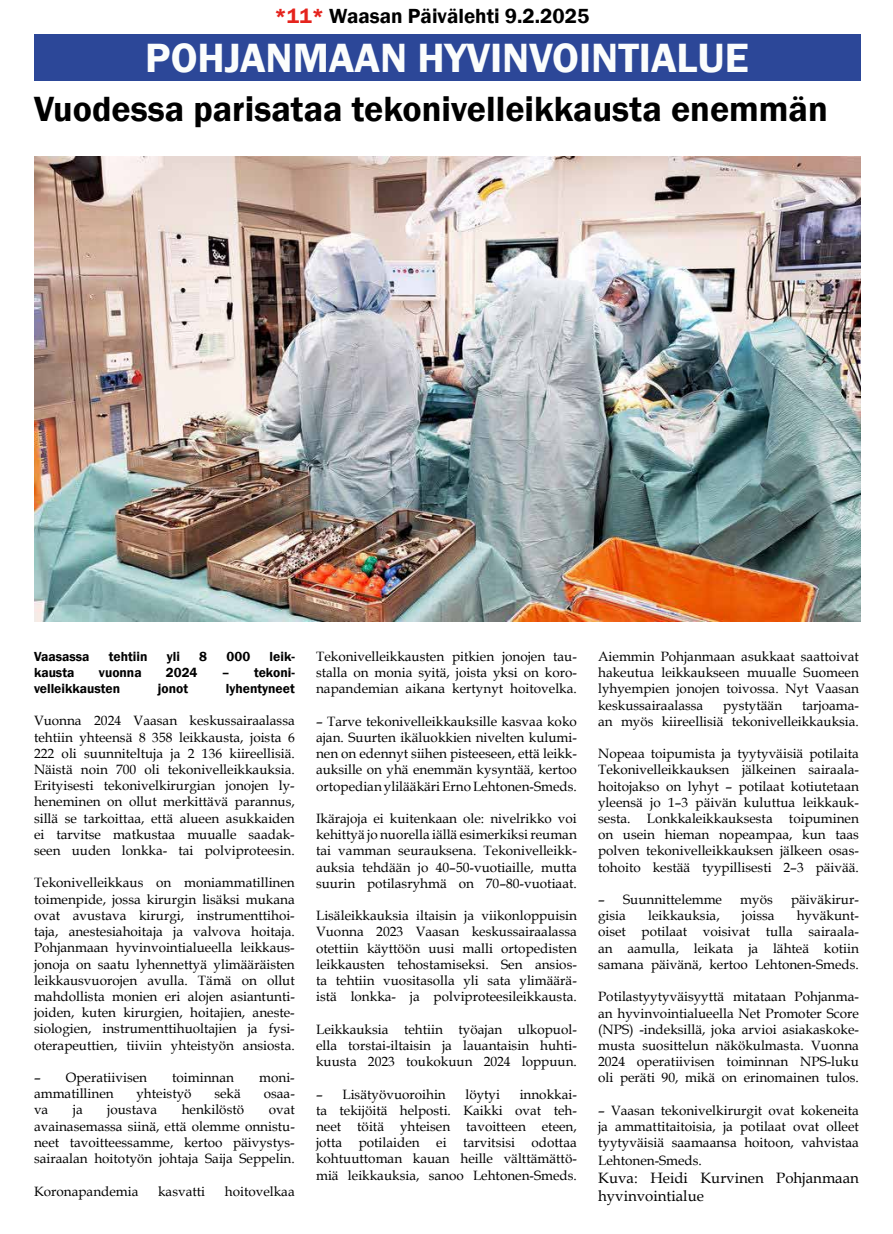
<style>
.page{position:relative;width:893px;height:1234px;background:#fff}
.page>*{position:absolute;margin:0;border:0;box-sizing:border-box;transform-origin:0 0}
.t1{font:600 42px "Franklin Gothic";color:#fbfdfc}
.t2{font:600 36px "Franklin Gothic";color:#000}
.t3{font:600 21px "Franklin Gothic";color:#000}
.t4{font:15px/18px "Book Antiqua";color:#000}
.t5{font:13.5px/16.2px "Book Antiqua";color:#000;text-align:justify}
.t6{font:600 13.5px "Franklin Gothic";color:#000}
.s1{color:#e5231d}
</style>
<div class="page">
<div style="left:34px;top:34px;width:826px;height:47px;background:#2c4798"></div>
<img style="left:34px;top:156px;width:826px;height:465px">
<h3 class="t3" style="left:275px;top:3px;width:316px"><span class="s1">*11*</span> Waasan Päivälehti 9.2.2025</h3>
<h1 class="t1" style="left:145px;top:32px;width:605px">POHJANMAAN HYVINVOINTIALUE</h1>
<h2 class="t2" style="left:34px;top:87px;width:795px">Vuodessa parisataa tekonivelleikkausta enemmän</h2>
<p class="t6" style="left:34px;top:647px;width:57px">Vaasassa</p>
<p class="t6" style="left:109px;top:647px;width:40px">tehtiin</p>
<p class="t6" style="left:167px;top:647px;width:15px">yli</p>
<p class="t6" style="left:199px;top:647px;width:9px">8</p>
<p class="t6" style="left:227px;top:647px;width:25px">000</p>
<p class="t6" style="left:270px;top:647px;width:27px">leik-</p>
<p class="t6" style="left:34px;top:663px;width:42px">kausta</p>
<p class="t6" style="left:99px;top:663px;width:44px">vuonna</p>
<p class="t6" style="left:166px;top:663px;width:33px">2024</p>
<p class="t6" style="left:222px;top:663px;width:74px">– tekoni-</p>
<p class="t6" style="left:34px;top:680px;width:88px">velleikkausten</p>
<p class="t6" style="left:158px;top:680px;width:32px">jonot</p>
<p class="t6" style="left:226px;top:680px;width:70px">lyhentyneet</p>
<p class="t5" style="left:34px;top:712px;width:262px">Vuonna 2024 Vaasan keskussairaalassa tehtiin yhteensä 8 358 leikkausta, joista 6<br>222 oli suunniteltuja ja 2 136 kiireellisiä.<br>Näistä noin 700 oli tekonivelleikkauksia.<br>Erityisesti tekonivelkirurgian jonojen ly&shy;heneminen on ollut merkittävä parannus, sillä se tarkoittaa, että alueen asukkaiden ei tarvitse matkustaa muualle saadak&shy;seen uuden lonkka- tai polviproteesin.</p>
<p class="t5" style="left:34px;top:874px;width:262px">Tekonivelleikkaus on moniammatillinen toimenpide, jossa kirurgin lisäksi mukana ovat avustava kirurgi, instrumenttihoi&shy;taja, anestesiahoitaja ja valvova hoitaja.<br>Pohjanmaan hyvinvointialueella leikkaus&shy;jonoja on saatu lyhennettyä ylimääräisten leikkausvuorojen avulla. Tämä on ollut mahdollista monien eri alojen asiantunti&shy;joiden, kuten kirurgien, hoitajien, aneste&shy;siologien, instrumenttihuoltajien ja fysi&shy;oterapeuttien, tiiviin yhteistyön ansiosta.</p>
<p class="t5" style="left:34px;top:1068px;width:115px">– Operatiivisen</p>
<p class="t5" style="left:172px;top:1068px;width:63px">toiminnan</p>
<p class="t5" style="left:259px;top:1068px;width:37px">moni-</p>
<p class="t5" style="left:34px;top:1084px;width:81px">ammatillinen</p>
<p class="t5" style="left:136px;top:1084px;width:57px">yhteistyö</p>
<p class="t5" style="left:214px;top:1084px;width:28px">sekä</p>
<p class="t5" style="left:264px;top:1084px;width:33px">osaa-</p>
<p class="t5" style="left:34px;top:1101px;width:16px">va</p>
<p class="t5" style="left:73px;top:1101px;width:11px">ja</p>
<p class="t5" style="left:107px;top:1101px;width:51px">joustava</p>
<p class="t5" style="left:182px;top:1101px;width:64px">henkilöstö</p>
<p class="t5" style="left:34px;top:1101px;width:262px;text-indent:235px">ovat avainasemassa siinä, että olemme onnistu&shy;neet tavoitteessamme, kertoo päivystys&shy;sairaalan hoitotyön johtaja Saija Seppelin.</p>
<p class="t5" style="left:34px;top:1182px;width:106px">Koronapandemia</p>
<p class="t5" style="left:158px;top:1182px;width:49px">kasvatti</p>
<p class="t5" style="left:225px;top:1182px;width:71px">hoitovelkaa</p>
<p class="t5" style="left:316px;top:647px;width:262px">Tekonivelleikkausten pitkien jonojen tau&shy;stalla on monia syitä, joista yksi on koro&shy;napandemian aikana kertynyt hoitovelka.</p>
<p class="t5" style="left:316px;top:712px;width:262px">– Tarve tekonivelleikkauksille kasvaa koko ajan. Suurten ikäluokkien nivelten kulumi&shy;nen on edennyt siihen pisteeseen, että leikk&shy;auksille on yhä enemmän kysyntää, kertoo ortopedian ylilääkäri Erno Lehtonen-Smeds.</p>
<p class="t5" style="left:316px;top:809px;width:262px">Ikärajoja ei kuitenkaan ole: nivelrikko voi kehittyä jo nuorella iällä esimerkiksi reuman tai vamman seurauksena. Tekonivelleikk&shy;auksia tehdään jo 40–50-vuotiaille, mutta suurin potilasryhmä on 70–80-vuotiaat.</p>
<p class="t5" style="left:316px;top:907px;width:262px">Lisäleikkauksia iltaisin ja viikonloppuisin Vuonna 2023 Vaasan keskussairaalassa otettiin käyttöön uusi malli ortopedisten leikkausten tehostamiseksi. Sen ansios&shy;ta tehtiin vuositasolla yli sata ylimäärä&shy;istä lonkka- ja polviproteesileikkausta.</p>
<p class="t5" style="left:316px;top:1020px;width:262px">Leikkauksia tehtiin työajan ulkopuol&shy;ella torstai-iltaisin ja lauantaisin huhti&shy;kuusta 2023 toukokuun 2024 loppuun.</p>
<p class="t5" style="left:316px;top:1085px;width:131px">– Lisätyövuoroihin</p>
<p class="t5" style="left:465px;top:1085px;width:36px">löytyi</p>
<p class="t5" style="left:316px;top:1085px;width:262px;text-indent:204px">innokkai&shy;ta tekijöitä helposti. Kaikki ovat teh&shy;neet töitä yhteisen tavoitteen eteen, jotta potilaiden ei tarvitsisi odottaa kohtuuttoman kauan heille välttämättö&shy;miä leikkauksia, sanoo Lehtonen-Smeds.</p>
<p class="t5" style="left:598px;top:647px;width:262px">Aiemmin Pohjanmaan asukkaat saattoivat hakeutua leikkaukseen muualle Suomeen lyhyempien jonojen toivossa. Nyt Vaasan keskussairaalassa</p>
<p class="t5" style="left:598px;top:696px;width:262px;text-align:right">tarjoama-<br>an myös kiireellisiä tekonivelleikkauksia.</p>
<p class="t5" style="left:598px;top:745px;width:262px">Nopeaa toipumista ja tyytyväisiä potilaita Tekonivelleikkauksen jälkeinen sairaala&shy;hoitojakso on lyhyt – potilaat kotiutetaan yleensä jo 1–3 päivän kuluttua leikkauk&shy;sesta. Lonkkaleikkauksesta toipuminen on usein hieman nopeampaa, kun taas polven tekonivelleikkauksen jälkeen osas&shy;tohoito kestää tyypillisesti 2–3 päivää.</p>
<p class="t5" style="left:598px;top:890px;width:125px">– Suunnittelemme</p>
<p class="t5" style="left:740px;top:890px;width:34px">myös</p>
<p class="t5" style="left:791px;top:890px;width:69px">päiväkirur-</p>
<p class="t5" style="left:598px;top:907px;width:29px">gisia</p>
<p class="t5" style="left:648px;top:907px;width:73px">leikkauksia,</p>
<p class="t5" style="left:742px;top:907px;width:34px">joissa</p>
<p class="t5" style="left:723px;top:696px;width:61px">pystytään</p>
<p class="t5" style="left:598px;top:907px;width:262px;text-indent:199px">hyväkunt&shy;oiset potilaat voisivat tulla sairaala&shy;an aamulla, leikata ja lähteä kotiin samana päivänä, kertoo Lehtonen-Smeds.</p>
<p class="t5" style="left:598px;top:988px;width:262px">Potilastyytyväisyyttä mitataan Pohjanma&shy;an hyvinvointialueella Net Promoter Score (NPS) -indeksillä, joka arvioi asiakaskoke&shy;musta suosittelun näkökulmasta. Vuonna 2024 operatiivisen toiminnan NPS-luku oli peräti 90, mikä on erinomainen tulos.</p>
<p class="t5" style="left:598px;top:1101px;width:262px">– Vaasan tekonivelkirurgit ovat kokeneita ja ammattitaitoisia, ja potilaat ovat olleet tyytyväisiä saamaansa hoitoon, vahvistaa</p>
<p class="t5" style="left:598px;top:1151px;width:105px">Lehtonen-Smeds.</p>
<p class="t4" style="left:598px;top:1168px;width:262px">Kuva: Heidi Kurvinen Pohjanmaan hyvinvointialue</p>
</div>
